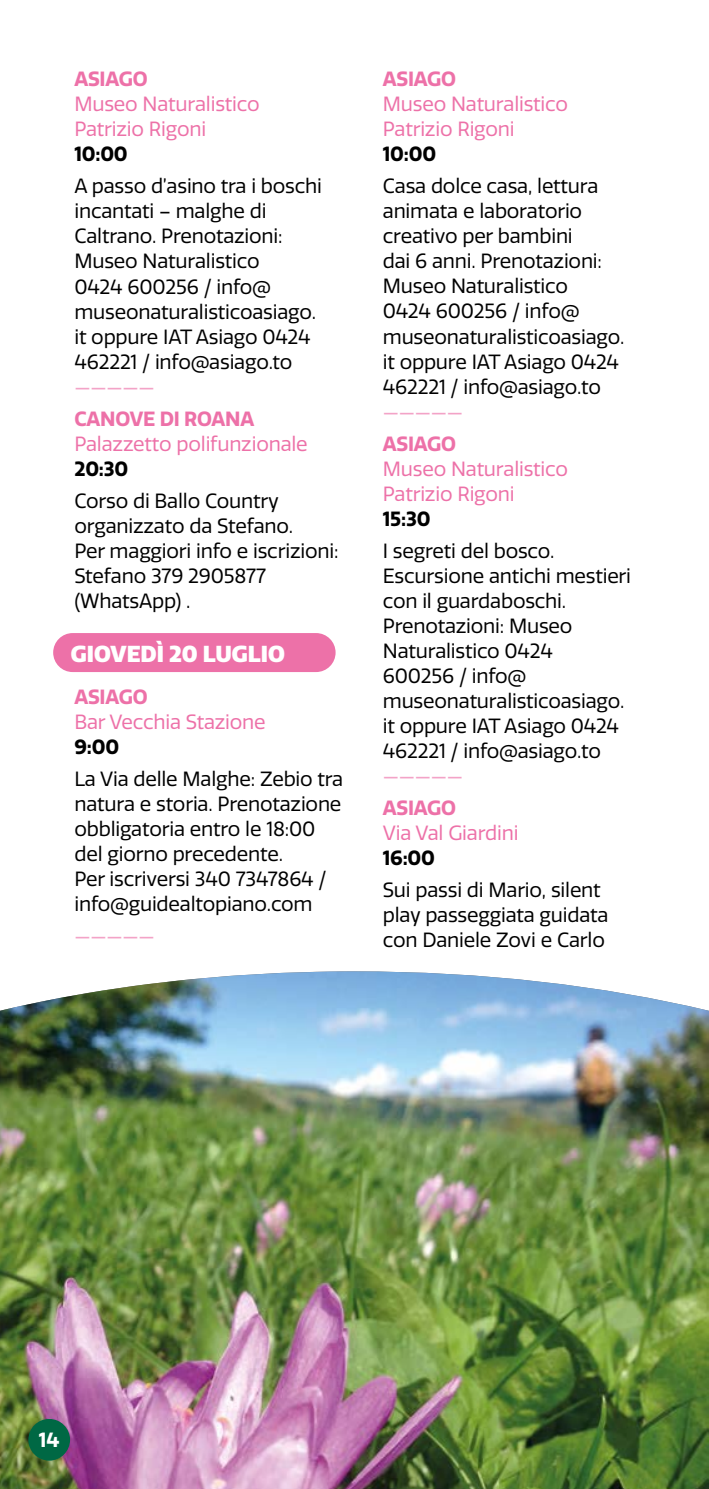
<style>
.page{position:relative;width:709px;height:1489px;background:#fff}
.page>*{position:absolute;margin:0;border:0;box-sizing:border-box;transform-origin:0 0}
.t1{font:900 22.5px "Quatro";color:#fff}
.t2{font:20px/25px "Quatro";letter-spacing:-.01em;color:#000}
.t3{font:20px/25px "Quatro";letter-spacing:-.01em;color:#ed71a8}
.t4{font:700 20px "Quatro";letter-spacing:-.01em;color:#ed71a8}
.t5{font:700 20px "Quatro";letter-spacing:-.01em;color:#000}
.t6{font:20px "Quatro";color:#f3a3c7}
.t7{font:700 20px "Quatro";color:#fff}
</style>
<div class="page">
<div style="left:53px;top:633px;width:282px;height:39px;background:#ed71a8;border-radius:19px"></div>
<img style="left:0;top:971px;width:709px;height:517px">
<div style="left:28px;top:1418px;width:42px;height:42px;background:#006844;border-radius:50%"></div>
<p class="t4" style="left:74px;top:67px;width:75px">ASIAGO</p>
<p class="t3" style="left:74px;top:92px;width:187px">Museo Naturalistico<br>Patrizio Rigoni</p>
<p class="t5" style="left:74px;top:142px;width:55px">10:00</p>
<p class="t2" style="left:74px;top:174px;width:249px">A passo d’asino tra i boschi incantati – malghe di<br>Caltrano. Prenotazioni:<br>Museo Naturalistico<br>0424 600256 / info@ museonaturalisticoasiago. it oppure IAT Asiago 0424<br>462221 / info@asiago.to</p>
<p class="t6" style="left:74px;top:375px;width:82px">—————</p>
<p class="t4" style="left:74px;top:406px;width:181px">CANOVE DI ROANA</p>
<p class="t3" style="left:74px;top:431px;width:235px">Palazzetto polifunzionale</p>
<p class="t5" style="left:74px;top:456px;width:55px">20:30</p>
<p class="t2" style="left:74px;top:488px;width:265px">Corso di Ballo Country organizzato da Stefano.<br>Per maggiori info e iscrizioni:<br>Stefano 379 2905877 (WhatsApp) .</p>
<p class="t1" style="left:71px;top:640px;width:215px">GIOVEDÌ 20 LUGLIO</p>
<p class="t4" style="left:74px;top:685px;width:75px">ASIAGO</p>
<p class="t3" style="left:74px;top:710px;width:193px">Bar Vecchia Stazione</p>
<p class="t5" style="left:74px;top:735px;width:46px">9:00</p>
<p class="t2" style="left:74px;top:767px;width:270px">La Via delle Malghe: Zebio tra natura e storia. Prenotazione obbligatoria entro le 18:00 del giorno precedente.<br>Per iscriversi 340 7347864 / info@guidealtopiano.com</p>
<p class="t6" style="left:74px;top:924px;width:82px">—————</p>
<p class="t4" style="left:383px;top:67px;width:75px">ASIAGO</p>
<p class="t3" style="left:383px;top:92px;width:187px">Museo Naturalistico<br>Patrizio Rigoni</p>
<p class="t5" style="left:383px;top:142px;width:55px">10:00</p>
<p class="t2" style="left:383px;top:174px;width:243px">Casa dolce casa, lettura animata e laboratorio creativo per bambini<br>dai 6 anni. Prenotazioni:<br>Museo Naturalistico<br>0424 600256 / info@ museonaturalisticoasiago. it oppure IAT Asiago 0424<br>462221 / info@asiago.to</p>
<p class="t6" style="left:383px;top:400px;width:82px">—————</p>
<p class="t4" style="left:383px;top:431px;width:75px">ASIAGO</p>
<p class="t3" style="left:383px;top:456px;width:187px">Museo Naturalistico<br>Patrizio Rigoni</p>
<p class="t5" style="left:383px;top:506px;width:49px">15:30</p>
<p class="t2" style="left:383px;top:538px;width:250px">I segreti del bosco.<br>Escursione antichi mestieri con il guardaboschi.<br>Prenotazioni: Museo<br>Naturalistico 0424<br>600256 / info@ museonaturalisticoasiago. it oppure IAT Asiago 0424<br>462221 / info@asiago.to</p>
<p class="t6" style="left:383px;top:764px;width:82px">—————</p>
<p class="t4" style="left:383px;top:796px;width:75px">ASIAGO</p>
<p class="t3" style="left:383px;top:820px;width:137px">Via Val Giardini</p>
<p class="t5" style="left:383px;top:846px;width:54px">16:00</p>
<p class="t2" style="left:383px;top:877px;width:227px">Sui passi di Mario, silent play passeggiata guidata con Daniele Zovi e Carlo</p>
<p class="t7" style="left:39px;top:1427px;width:22px">14</p>
</div>
